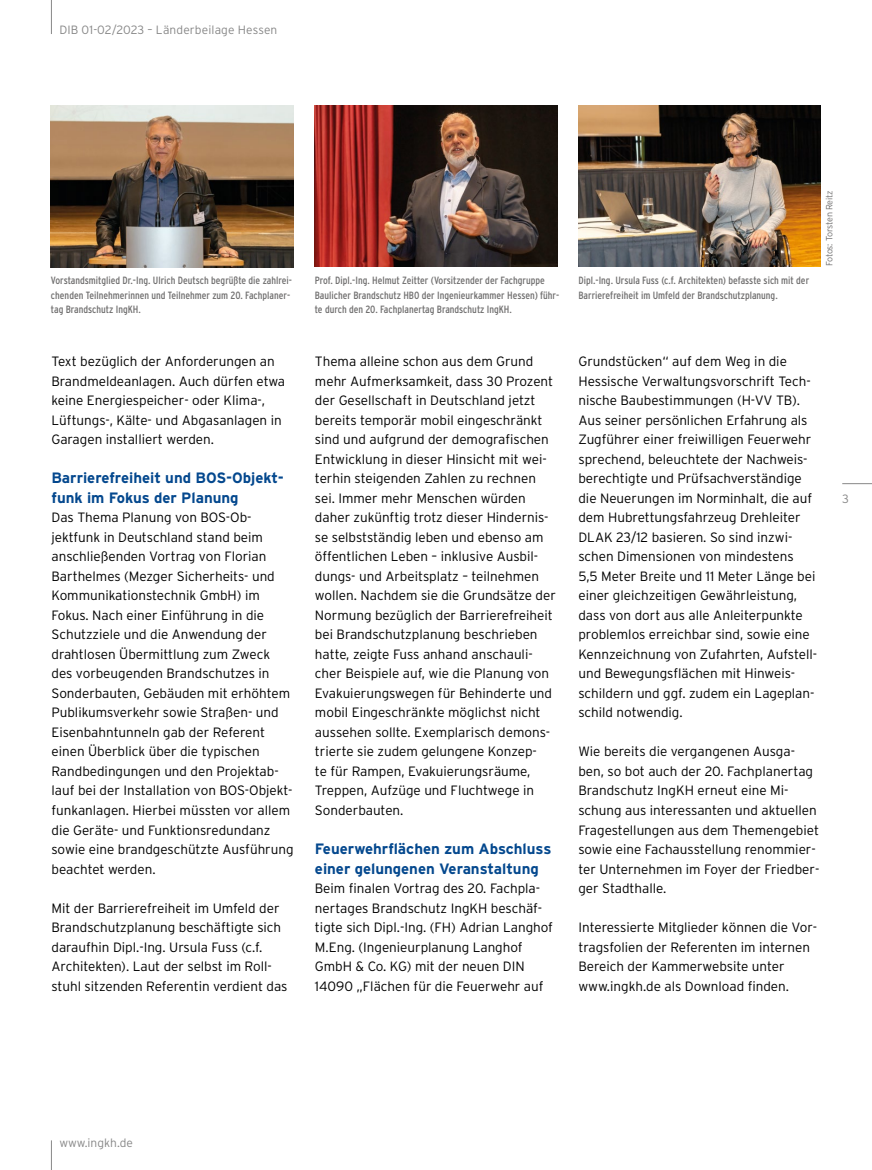
<style>
.page{position:relative;width:872px;height:1170px;background:#fff}
.page>*{position:absolute;margin:0;border:0;box-sizing:border-box;transform-origin:0 0}
.Zwischentitel{font:700 15px/19.5px "Interstate";color:#04488e}
.Fließtext_Links{font:300 13.5px/19.5px "Interstate";color:#000}
.t1{font:300 12px "Interstate";letter-spacing:.01em;color:#878787}
.Bildunterschrift{font:condensed 10.5px/14.2px "Interstate";color:#706f6f}
.Fotocredit{font:300 9px "Interstate";letter-spacing:-.035em;color:#706f6f}
</style>
<div class="page">
<hr style="left:842px;top:483px;width:30px;height:1px;background:#878787">
<hr style="left:51px;top:0;width:1px;height:34px;background:#878787">
<svg style="left:51px;top:1140px;width:1px;height:29px"></svg>
<img style="left:51px;top:105px;width:242px;height:162px">
<img style="left:315px;top:105px;width:242px;height:162px">
<img style="left:578px;top:105px;width:242px;height:162px">
<p class="t1" style="left:59px;top:23px;width:219px">DIB 01-02/2023 – Länderbeilage Hessen</p>
<p class="Bildunterschrift" style="left:51px;top:273px;width:242px">Vorstandsmitglied Dr.-Ing. Ulrich Deutsch begrüßte die zahlrei&shy;chenden Teilnehmerinnen und Teilnehmer zum 20. Fachplaner&shy;tag Brandschutz IngKH.</p>
<p class="Bildunterschrift" style="left:315px;top:273px;width:246px">Prof. Dipl.-Ing. Helmut Zeitter (Vorsitzender der Fachgruppe<br>Baulicher Brandschutz HBO der Ingenieurkammer Hessen) führ&shy;te durch den 20. Fachplanertag Brandschutz IngKH.</p>
<p class="Bildunterschrift" style="left:578px;top:273px;width:232px">Dipl.-Ing. Ursula Fuss (c.f. Architekten) befasste sich mit der<br>Barrierefreiheit im Umfeld der Brandschutzplanung.</p>
<p class="Fotocredit" style="left:824px;top:266px;width:77px;rotate:-90deg">Fotos: Torsten Reitz</p>
<p class="Fließtext_Links" style="left:51px;top:351px;width:235px">Text bezüglich der Anforderungen an Brandmeldeanlagen. Auch dürfen etwa keine Energiespeicher- oder Klima-, Lüftungs-, Kälte- und Abgasanlagen in Garagen installiert werden.</p>
<p class="Zwischentitel" style="left:51px;top:468px;width:234px">Barrierefreiheit und BOS-Objekt&shy;funk im Fokus der Planung</p>
<p class="Fließtext_Links" style="left:51px;top:507px;width:243px">Das Thema Planung von BOS-Ob&shy;jektfunk in Deutschland stand beim anschließenden Vortrag von Florian Barthelmes (Mezger Sicherheits- und Kommunikationstechnik GmbH) im Fokus. Nach einer Einführung in die Schutzziele und die Anwendung der drahtlosen Übermittlung zum Zweck des vorbeugenden Brandschutzes in Sonderbauten, Gebäuden mit erhöhtem Publikumsverkehr sowie Straßen- und Eisenbahntunneln gab der Referent einen Überblick über die typischen Randbedingungen und den Projektab&shy;lauf bei der Installation von BOS-Objekt&shy;funkanlagen. Hierbei müssten vor allem die Geräte- und Funktionsredundanz sowie eine brandgeschützte Ausführung beachtet werden.</p>
<p class="Fließtext_Links" style="left:51px;top:897px;width:237px">Mit der Barrierefreiheit im Umfeld der Brandschutzplanung beschäftigte sich daraufhin Dipl.-Ing. Ursula Fuss (c.f.<br>Architekten). Laut der selbst im Roll&shy;stuhl sitzenden Referentin verdient das</p>
<p class="Fließtext_Links" style="left:315px;top:351px;width:242px">Thema alleine schon aus dem Grund mehr Aufmerksamkeit, dass 30 Prozent der Gesellschaft in Deutschland jetzt bereits temporär mobil eingeschränkt sind und aufgrund der demografischen Entwicklung in dieser Hinsicht mit wei&shy;terhin steigenden Zahlen zu rechnen sei. Immer mehr Menschen würden daher zukünftig trotz dieser Hindernis&shy;se selbstständig leben und ebenso am öffentlichen Leben – inklusive Ausbil&shy;dungs- und Arbeitsplatz – teilnehmen wollen. Nachdem sie die Grundsätze der Normung bezüglich der Barrierefreiheit bei Brandschutzplanung beschrieben hatte, zeigte Fuss anhand anschauli&shy;cher Beispiele auf, wie die Planung von Evakuierungswegen für Behinderte und mobil Eingeschränkte möglichst nicht aussehen sollte. Exemplarisch demons&shy;trierte sie zudem gelungene Konzep-<br>te für Rampen, Evakuierungsräume, Treppen, Aufzüge und Fluchtwege in Sonderbauten.</p>
<p class="Zwischentitel" style="left:315px;top:838px;width:238px">Feuerwehrflächen zum Abschluss einer gelungenen Veranstaltung</p>
<p class="Fließtext_Links" style="left:315px;top:878px;width:239px">Beim finalen Vortrag des 20. Fachpla&shy;nertages Brandschutz IngKH beschäf&shy;tigte sich Dipl.-Ing. (FH) Adrian Langhof M.Eng. (Ingenieurplanung Langhof GmbH &amp; Co. KG) mit der neuen DIN 14090 „Flächen für die Feuerwehr auf</p>
<p class="Fließtext_Links" style="left:578px;top:351px;width:240px">Grundstücken“ auf dem Weg in die Hessische Verwaltungsvorschrift Tech&shy;nische Baubestimmungen (H-VV TB).<br>Aus seiner persönlichen Erfahrung als Zugführer einer freiwilligen Feuerwehr sprechend, beleuchtete der Nachweis&shy;berechtigte und Prüfsachverständige die Neuerungen im Norminhalt, die auf dem Hubrettungsfahrzeug Drehleiter DLAK 23/12 basieren. So sind inzwi&shy;schen Dimensionen von mindestens<br>5,5 Meter Breite und 11 Meter Länge bei einer gleichzeitigen Gewährleistung, dass von dort aus alle Anleiterpunkte problemlos erreichbar sind, sowie eine Kennzeichnung von Zufahrten, Aufstell&shy;und Bewegungsflächen mit Hinweis&shy;schildern und ggf. zudem ein Lageplan&shy;schild notwendig.</p>
<p class="Fließtext_Links" style="left:578px;top:741px;width:242px">Wie bereits die vergangenen Ausga&shy;ben, so bot auch der 20. Fachplanertag Brandschutz IngKH erneut eine Mi&shy;schung aus interessanten und aktuellen Fragestellungen aus dem Themengebiet sowie eine Fachausstellung renommier&shy;ter Unternehmen im Foyer der Friedber&shy;ger Stadthalle.</p>
<p class="Fließtext_Links" style="left:578px;top:917px;width:240px">Interessierte Mitglieder können die Vor&shy;tragsfolien der Referenten im internen Bereich der Kammerwebsite unter www.ingkh.de als Download finden.</p>
<p class="t1" style="left:842px;top:492px;width:8px">3</p>
<p class="t1" style="left:59px;top:1135px;width:75px">www.ingkh.de</p>
</div>
